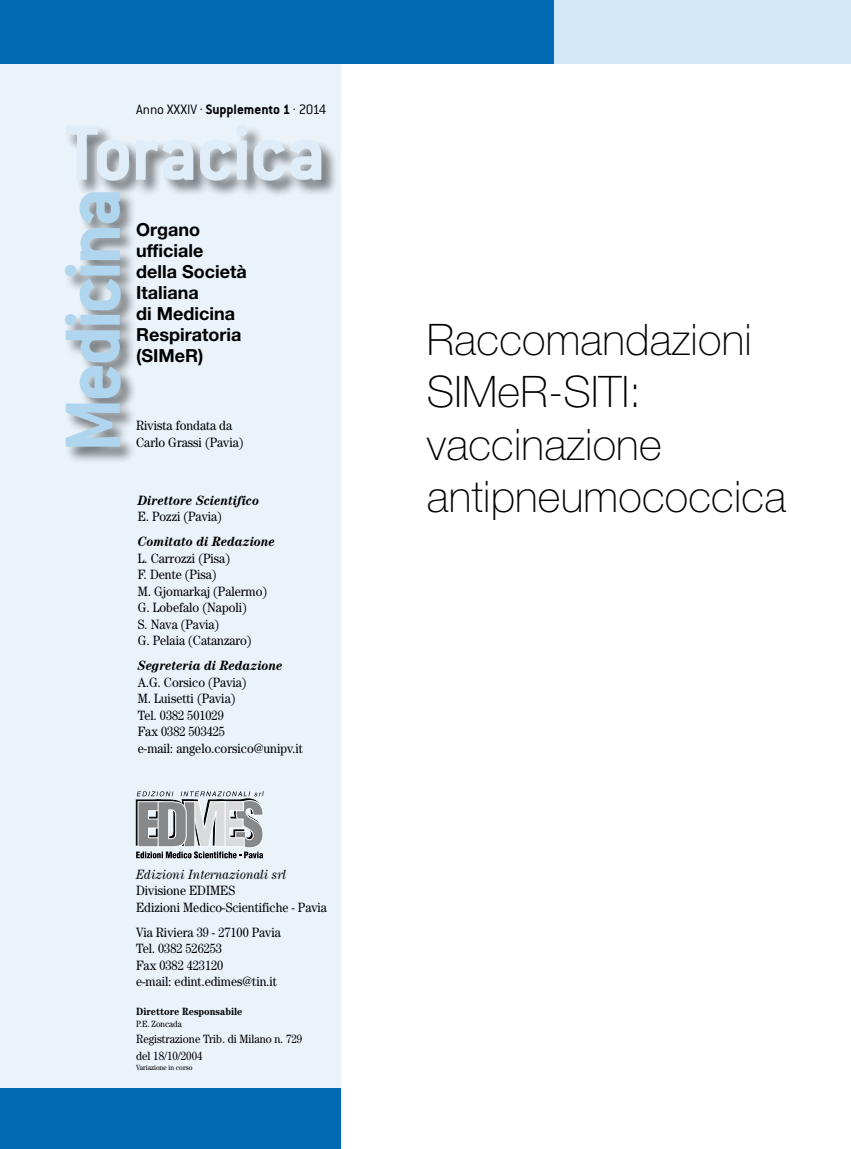
<style>
.page{position:relative;width:851px;height:1149px;background:#fff}
.page>*{position:absolute;margin:0;border:0;box-sizing:border-box;transform-origin:0 0}
.t1{font:700 85.95px "Conduit ITC";letter-spacing:-.02em;color:#dfedf8}
.t2{font:700 85.95px "Conduit ITC";letter-spacing:-.05em;color:#b0d5ee}
.t3{font:100 43.5px/52.5px "Helvetica Neue LT Std";letter-spacing:.005em;color:#000}
.t4{font:700 18px/21px "Helvetica Neue LT Std";color:#000}
.t5{font:300 15px "Conduit ITC";letter-spacing:-.005em;color:#000}
.t6{font:13.5px/16.5px "Century Std";color:#000;scale:.9 1}
.t7{font:italic 700 13.5px "Century Std";color:#000;scale:.9 1}
.t8{font:italic 13.5px "Century Std";color:#000;scale:.9 1}
.t9{font:12px/16.5px "Century Std";color:#000;scale:.9 1}
.t10{font:700 10.5px "Century Std";color:#000;scale:.9 1}
.t11{font:9px "Century Std";color:#000;scale:.9 1}
.t12{font:7.5px "Century Std";color:#000;scale:.9 1}
.t13{font:italic 6.6px "Helvetica";color:#000}
.s1{font-weight:700}
</style>
<div class="page">
<div style="left:0;top:0;width:340px;height:1148px;background:#eaf3fa"></div>
<div style="left:65px;top:125px;width:274px;height:73px;background:#000;opacity:.5"></div>
<div style="left:65px;top:191px;width:73px;height:273px;background:#000;opacity:.5"></div>
<div style="left:340px;top:0;width:510px;height:64px;background:#d4e7f6"></div>
<div style="left:0;top:0;width:553px;height:64px;background:#006ab3"></div>
<div style="left:0;top:1088px;width:340px;height:60px;background:#006ab3"></div>
<svg style="left:135px;top:791px;width:128px;height:67px"></svg>
<p class="t5" style="left:136px;top:100px;width:192px">Anno XXXIV · <span class="s1">Supplemento 1</span> · 2014</p>
<h1 class="t1" style="left:65px;top:101px;width:263px">Toracica</h1>
<h1 class="t2" style="left:41px;top:452px;width:266px;rotate:-90deg">Medicina</h1>
<h3 class="t4" style="left:136px;top:219px;width:112px">Organo ufficiale della Società<br>Italiana<br>di Medicina<br>Respiratoria (SIMeR)</h3>
<p class="t6" style="left:136px;top:417px;width:121px">Rivista fondata da<br>Carlo Grassi (Pavia)</p>
<p class="t7" style="left:138px;top:492px;width:136px">Direttore Scientifico</p>
<p class="t6" style="left:138px;top:508px;width:95px">E. Pozzi (Pavia)</p>
<p class="t7" style="left:138px;top:533px;width:154px">Comitato di Redazione</p>
<p class="t6" style="left:138px;top:549px;width:145px">L. Carrozzi (Pisa)<br>F. Dente (Pisa)<br>M. Gjomarkaj (Palermo)<br>G. Lobefalo (Napoli)<br>S. Nava (Pavia)<br>G. Pelaia (Catanzaro)</p>
<p class="t7" style="left:138px;top:657px;width:163px">Segreteria di Redazione</p>
<p class="t6" style="left:138px;top:673px;width:185px">A.G. Corsico (Pavia)<br>M. Luisetti (Pavia)<br>Tel. 0382 501029<br>Fax 0382 503425<br>e-mail: angelo.corsico@unipv.it</p>
<p class="t13" style="left:262px;top:789px;width:3px">l</p>
<p class="t8" style="left:136px;top:866px;width:168px">Edizioni Internazionali srl</p>
<p class="t6" style="left:136px;top:882px;width:213px">Divisione EDIMES<br>Edizioni Medico-Scientifiche - Pavia</p>
<p class="t6" style="left:136px;top:923px;width:162px">Via Riviera 39 - 27100 Pavia<br>Tel. 0382 526253<br>Fax 0382 423120<br>e-mail: edint.edimes@tin.it</p>
<p class="t10" style="left:136px;top:1004px;width:120px">Direttore Responsabile</p>
<p class="t11" style="left:136px;top:1018px;width:52px">P.E. Zoncada</p>
<p class="t9" style="left:136px;top:1030px;width:186px">Registrazione Trib. di Milano n. 729 del 18/10/2004</p>
<p class="t12" style="left:136px;top:1062px;width:64px">Variazione in corso</p>
<h2 class="t3" style="left:427px;top:313px;width:361px">Raccomandazioni<br>SIMeR-SITI: vaccinazione antipneumococcica</h2>
</div>
